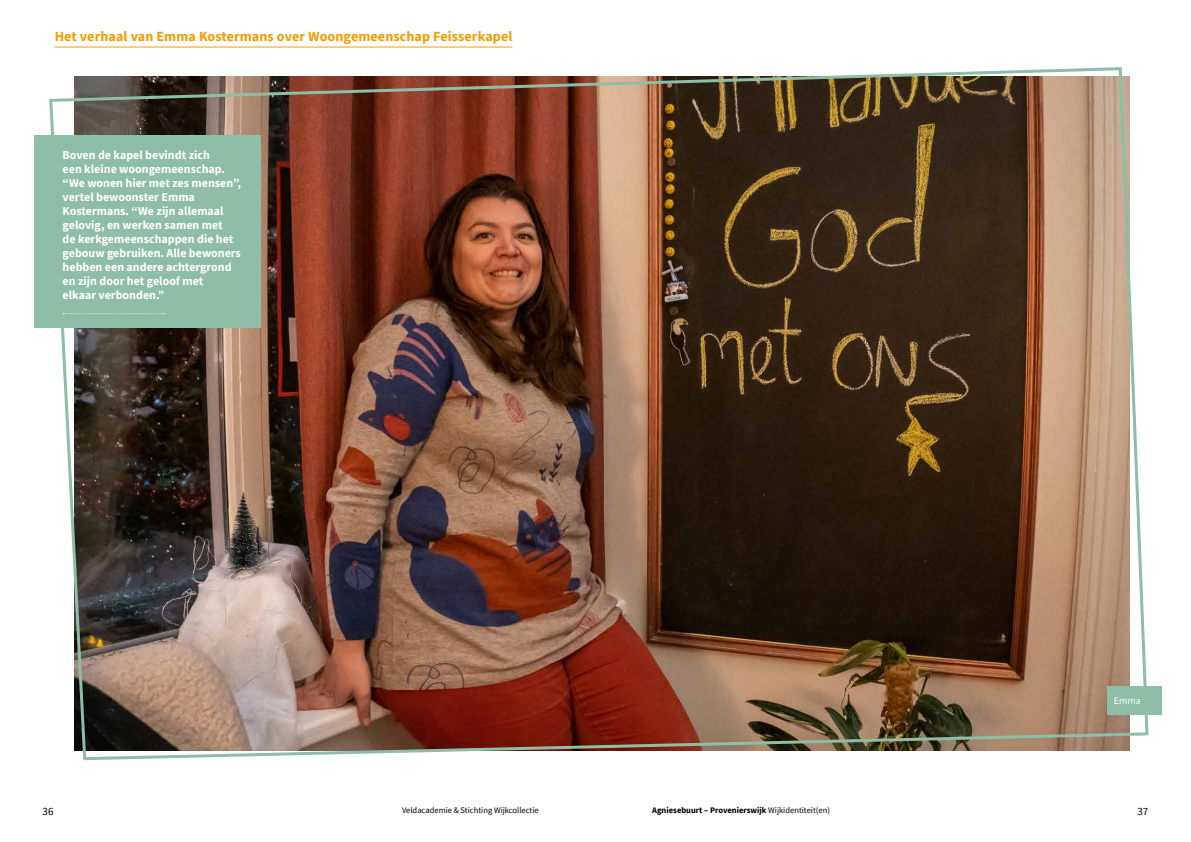
<style>
.page{position:relative;width:1191px;height:842px;background:#fff}
.page>*{position:absolute;margin:0;border:0;box-sizing:border-box;transform-origin:0 0}
.t1{font:700 14px "Source Sans Pro";letter-spacing:.01em;color:#f59c00}
.t2{font:700 12px/14px "Source Sans Pro";color:#fff}
.t3{font:11px "Source Sans Pro";color:#000}
.t4{font:10px "Source Sans Pro";color:#fff}
.t5{font:700 8.5px "Source Sans Pro";color:#000}
.t6{font:8.5px "Source Sans Pro";color:#000}
.s1{font-weight:400}
</style>
<div class="page">
<hr style="left:55px;top:47px;width:457px;height:1px;background:#f59c00">
<img style="left:48px;top:67px;width:1102px;height:694px">
<div style="left:34px;top:135px;width:227px;height:192px;background:#8ebda8"></div>
<svg style="left:63px;top:313px;width:102px;height:1px"></svg>
<div style="left:1107px;top:686px;width:54px;height:28px;background:#8ebda8"></div>
<p class="t1" style="left:55px;top:27px;width:459px">Het verhaal van Emma Kostermans over Woongemeenschap Feisserkapel</p>
<p class="t2" style="left:63px;top:148px;width:180px">Boven de kapel bevindt zich<br>een kleine woongemeenschap. “We wonen hier met zes mensen”, vertel bewoonster Emma<br>Kostermans. “We zijn allemaal gelovig, en werken samen met<br>de kerkgemeenschappen die het gebouw gebruiken. Alle bewoners hebben een andere achtergrond en zijn door het geloof met<br>elkaar verbonden.”</p>
<p class="t4" style="left:1113px;top:694px;width:28px">Emma</p>
<p class="t3" style="left:43px;top:804px;width:12px">36</p>
<p class="t6" style="left:402px;top:804px;width:138px">Veldacademie &amp; Stichting Wijkcollectie</p>
<p class="t5" style="left:652px;top:804px;width:179px">Agniesebuurt – Provenierswijk <span class="s1">Wijkidentiteit(en)</span></p>
<p class="t3" style="left:1137px;top:804px;width:12px">37</p>
</div>
